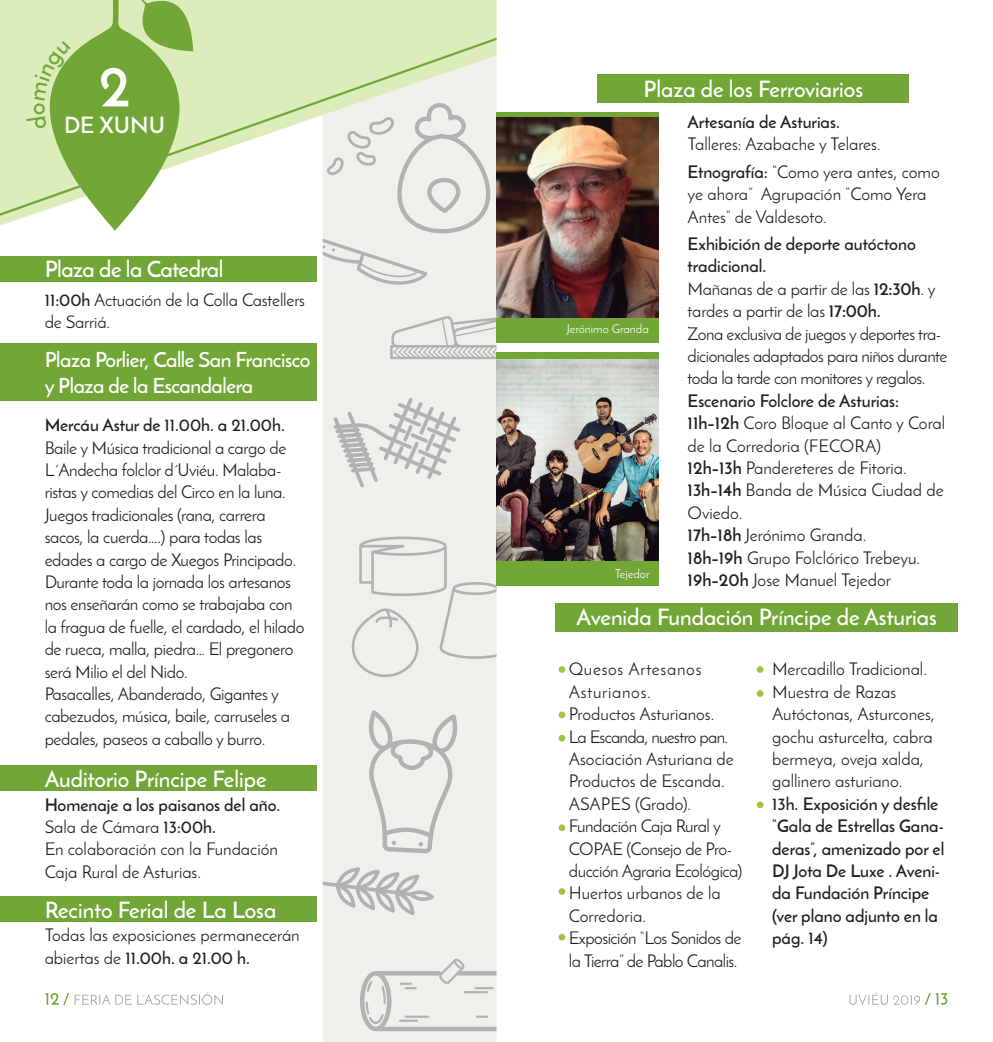
<style>
.page{position:relative;width:993px;height:1042px;background:#fff}
.page>*{position:absolute;margin:0;border:0;box-sizing:border-box;transform-origin:0 0}
.TITULARES{font:700 57.75px "Josefin Sans";color:#fff}
.TITULARES-2{font:600 22.75px "Josefin Sans";color:#fff}
.TITULARES-3{font:600 22.75px "Josefin Sans";letter-spacing:-.02em;color:#fff}
.TITULARES-4{font:600 21px/26.2px "Josefin Sans";letter-spacing:-.02em;color:#fff}
.Texto_general_izq{font:17.5px/22.4px "Josefin Sans";letter-spacing:-.02em;color:#231f20}
.Texto_general_izq-2{font:17.5px/22.4px "Josefin Sans";color:#231f20}
.Texto_general_izq-3{font:600 17.5px/22.4px "Josefin Sans";color:#231f20}
.Texto_general_izq-4{font:17.5px/22.4px "Josefin Sans";letter-spacing:.04em;color:#231f20}
.Texto_general_justif{font:17.5px "Josefin Sans";color:#231f20}
.Texto_general_izq-5{font:12.25px "Josefin Sans";color:#fff}
.s1{font-weight:600}
.s2{font-weight:700}
</style>
<div class="page">
<svg style="left:75px;top:992px;width:148px;height:13px"></svg>
<svg style="left:45px;top:993px;width:24px;height:12px"></svg>
<div style="left:323px;top:231px;width:173px;height:811px;background:#f1efeb"></div>
<div style="left:0;top:343px;width:316px;height:58px;background:#72a637"></div>
<svg style="left:322px;top:867px;width:112px;height:48px;background:#dadad7"></svg>
<svg style="left:366px;top:710px;width:93px;height:143px;background:#e4e3e0"></svg>
<svg style="left:333px;top:397px;width:127px;height:91px;background:#dedddb"></svg>
<svg style="left:351px;top:536px;width:145px;height:141px;background:#e9e7e4"></svg>
<svg style="left:360px;top:958px;width:136px;height:73px;background:#e3e2df"></svg>
<svg style="left:390px;top:316px;width:107px;height:43px;background:#dcdbd8"></svg>
<svg style="left:322px;top:231px;width:169px;height:55px;background:#eae8e5"></svg>
<div style="left:0;top:256px;width:316px;height:26px;background:#72a637"></div>
<div style="left:0;top:765px;width:316px;height:26px;background:#72a637"></div>
<div style="left:0;top:896px;width:316px;height:26px;background:#72a637"></div>
<svg style="left:0;top:0;width:496px;height:231px;background:#e2edc9"></svg>
<svg style="left:0;top:38px;width:496px;height:178px"></svg>
<svg style="left:849px;top:992px;width:98px;height:13px"></svg>
<div style="left:597px;top:74px;width:311px;height:29px;background:#72a637"></div>
<img style="left:496px;top:358px;width:162px;height:203px">
<img style="left:496px;top:116px;width:162px;height:202px">
<div style="left:496px;top:561px;width:162px;height:25px;background:#72a637"></div>
<div style="left:496px;top:318px;width:162px;height:25px;background:#72a637"></div>
<hr style="left:496px;top:112px;width:162px;height:4px;background:#72a637">
<div style="left:555px;top:603px;width:402px;height:29px;background:#72a637"></div>
<div style="left:558px;top:666px;width:7px;height:7px;background:#9cc93b;border-radius:50%"></div>
<div style="left:756px;top:666px;width:7px;height:7px;background:#9cc93b;border-radius:50%"></div>
<div style="left:756px;top:690px;width:7px;height:7px;background:#9cc93b;border-radius:50%"></div>
<svg style="left:756px;top:801px;width:7px;height:7px"></svg>
<div style="left:558px;top:711px;width:7px;height:7px;background:#9cc93b;border-radius:50%"></div>
<div style="left:558px;top:735px;width:7px;height:6px;background:#9cc93b;border-radius:50%"></div>
<div style="left:558px;top:824px;width:7px;height:7px;background:#9cc93b;border-radius:50%"></div>
<div style="left:558px;top:888px;width:7px;height:7px;background:#9cc93b;border-radius:50%"></div>
<div style="left:558px;top:934px;width:7px;height:6px;background:#9cc93b;border-radius:50%"></div>
<div style="left:496px;top:352px;width:162px;height:6px;background:#72a637"></div>
<svg style="left:26px;top:0;width:167px;height:231px;background:#aaca7f"></svg>
<p class="TITULARES" style="left:99px;top:50px;width:33px">2</p>
<p class="TITULARES-2" style="left:64px;top:111px;width:102px">DE XUNU</p>
<p class="TITULARES-3" style="left:45px;top:255px;width:180px">Plaza de la Catedral</p>
<p class="Texto_general_izq" style="left:45px;top:288px;width:262px"><span class="s1">11:00h</span> Actuación de la Colla Castellers de Sarriá.</p>
<p class="TITULARES-4" style="left:45px;top:346px;width:267px">Plaza Porlier, Calle San Francisco y Plaza de la Escandalera</p>
<p class="Texto_general_izq-3" style="left:45px;top:414px;width:242px">Mercáu Astur de 11.00h. a 21.00h.</p>
<p class="Texto_general_izq" style="left:45px;top:436px;width:261px">Baile y Música tradicional a cargo de L´Andecha folclor d´Uviéu. Malaba&shy;ristas y comedias del Circo en la luna.<br>Juegos tradicionales (rana, carrera sacos, la cuerda….) para todas las edades a cargo de Xuegos Principado.<br>Durante toda la jornada los artesanos nos enseñarán como se trabajaba con la fragua de fuelle, el cardado, el hilado de rueca, malla, piedra… El pregonero será Milio el del Nido.<br>Pasacalles, Abanderado, Gigantes y cabezudos, música, baile, carruseles a pedales, paseos a caballo y burro.</p>
<p class="TITULARES-2" style="left:45px;top:765px;width:223px">Auditorio Príncipe Felipe</p>
<p class="Texto_general_izq-3" style="left:45px;top:793px;width:237px">Homenaje a los paisanos del año.</p>
<p class="Texto_general_izq-2" style="left:45px;top:815px;width:235px">Sala de Cámara <span class="s1">13:00h.<br></span>En colaboración con la Fundación<br>Caja Rural de Asturias.</p>
<p class="TITULARES-2" style="left:45px;top:895px;width:233px">Recinto Ferial de La Losa</p>
<p class="Texto_general_izq-2" style="left:45px;top:924px;width:256px">Todas las exposiciones permanecerán abiertas de <span class="s1">11.00h. a 21.00 h.</span></p>
<p class="TITULARES-2" style="left:643px;top:75px;width:221px">Plaza de los Ferroviarios</p>
<p class="Texto_general_izq-2" style="left:687px;top:110px;width:194px"><span class="s1">Artesanía de Asturias.<br></span>Talleres: Azabache y Telares.</p>
<p class="Texto_general_izq-2" style="left:687px;top:160px;width:253px"><span class="s1">Etnografía:</span> “Como yera antes, como ye ahora” Agrupación “Como Yera<br>Antes” de Valdesoto.</p>
<p class="Texto_general_izq-3" style="left:687px;top:232px;width:230px">Exhibición de deporte autóctono tradicional.</p>
<p class="Texto_general_izq" style="left:687px;top:277px;width:249px">Mañanas de a partir de las <span class="s2">12:30h</span>. y tardes a partir de las <span class="s2">17:00h.</span></p>
<p class="Texto_general_izq" style="left:687px;top:322px;width:261px">Zona exclusiva de juegos y deportes tra&shy;dicionales adaptados para niños durante toda la tarde con monitores y regalos.</p>
<p class="Texto_general_izq-3" style="left:687px;top:389px;width:213px">Escenario Folclore de Asturias:</p>
<p class="Texto_general_izq-2" style="left:687px;top:412px;width:259px"><span class="s2">11h–12h</span> Coro Bloque al Canto y Coral de la Corredoria (FECORA)</p>
<p class="Texto_general_izq-2" style="left:687px;top:456px;width:220px"><span class="s2">12h–13h</span> Pandereteres de Fitoria.</p>
<p class="Texto_general_izq-2" style="left:687px;top:479px;width:257px"><span class="s2">13h–14h</span> Banda de Música Ciudad de<br>Oviedo.</p>
<p class="Texto_general_izq-2" style="left:687px;top:524px;width:180px"><span class="s2">17h–18h</span> Jerónimo Granda.</p>
<p class="Texto_general_izq-2" style="left:687px;top:546px;width:234px"><span class="s2">18h–19h</span> Grupo Folclórico Trebeyu.</p>
<p class="Texto_general_izq-2" style="left:687px;top:568px;width:205px"><span class="s2">19h–20h</span> Jose Manuel Tejedor</p>
<p class="Texto_general_izq-5" style="left:566px;top:321px;width:84px">Jerónimo Granda</p>
<p class="Texto_general_izq-5" style="left:614px;top:566px;width:36px">Tejedor</p>
<p class="TITULARES-2" style="left:576px;top:603px;width:362px">Avenida Fundación Príncipe de Asturias</p>
<p class="Texto_general_izq-4" style="left:568px;top:658px;width:134px">Quesos Artesanos<br>Asturianos.</p>
<p class="Texto_general_izq-2" style="left:568px;top:703px;width:147px">Productos Asturianos.</p>
<p class="Texto_general_izq-2" style="left:568px;top:725px;width:166px">La Escanda, nuestro pan.<br>Asociación Asturiana de<br>Productos de Escanda.<br>ASAPES (Grado).</p>
<p class="Texto_general_izq" style="left:568px;top:815px;width:175px">Fundación Caja Rural y<br>COPAE (Consejo de Pro&shy;ducción Agraria Ecológica)</p>
<p class="Texto_general_izq-2" style="left:568px;top:882px;width:153px">Huertos urbanos de la<br>Corredoria.</p>
<p class="Texto_general_izq" style="left:568px;top:927px;width:174px">Exposición “Los Sonidos de la Tierra” de Pablo Canalis.</p>
<p class="Texto_general_justif" style="left:772px;top:659px;width:156px">Mercadillo Tradicional.</p>
<p class="Texto_general_izq-2" style="left:772px;top:680px;width:164px">Muestra de Razas<br>Autóctonas, Asturcones, gochu asturcelta, cabra bermeya, oveja xalda, gallinero asturiano.</p>
<p class="Texto_general_izq-3" style="left:772px;top:792px;width:173px">13h. Exposición y desfile “Gala de Estrellas Gana&shy;deras”, amenizado por el<br>DJ Jota De Luxe . Aveni&shy;da Fundación Príncipe (ver plano adjunto en la pág. 14)</p>
</div>
